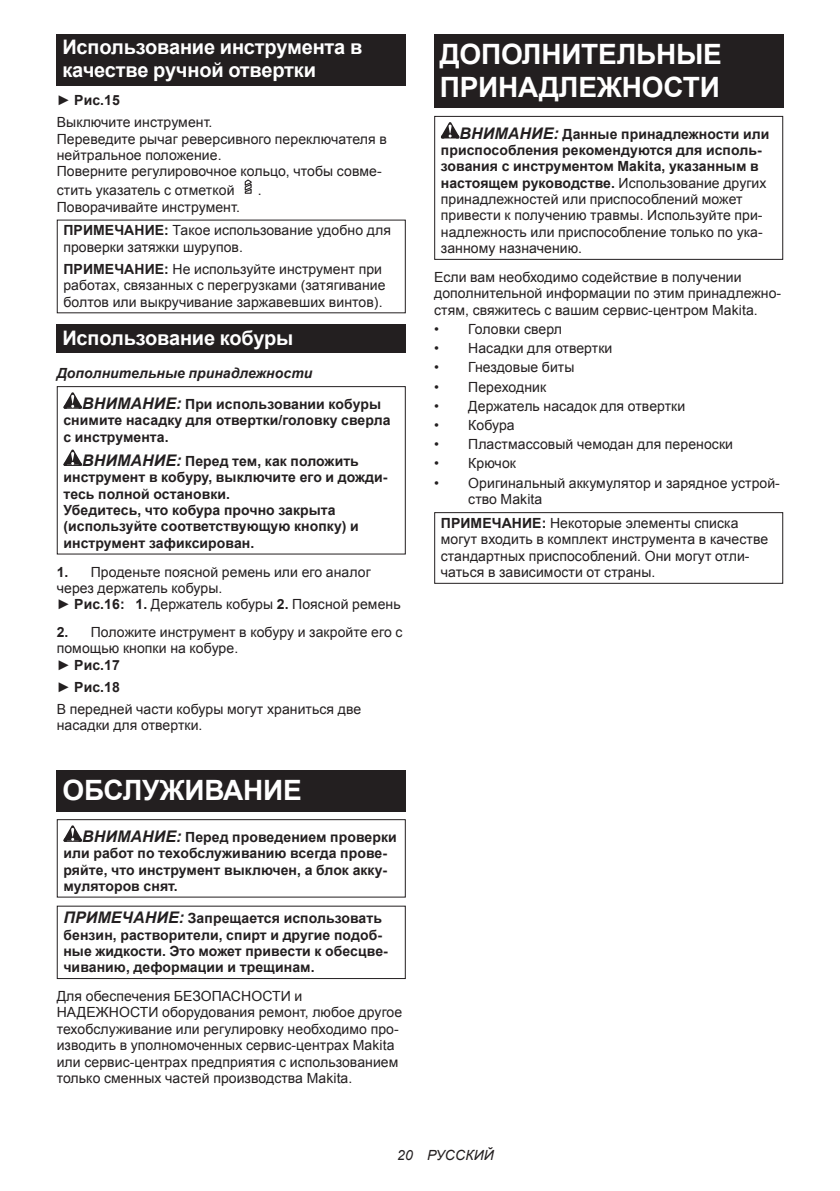
<style>
.page{position:relative;width:840px;height:1191px;background:#fff}
.page>*{position:absolute;margin:0;border:0;box-sizing:border-box;transform-origin:0 0}
.t1{font:700 28px/32.8px "Arial";letter-spacing:-.01em;color:#fff}
.t2{font:700 20px/23.4px "Arial";letter-spacing:-.01em;color:#fff}
.t3{font:14px/16.4px "Arial";letter-spacing:.005em;color:#231f20}
.t4{font:700 14px/16.4px "Arial";letter-spacing:.005em;color:#231f20}
.t5{font:italic 700 14px/30.6px "Arial";letter-spacing:.005em;color:#231f20}
.t6{font:italic 14px "Arial";letter-spacing:.005em;color:#231f20}
.s1{font-weight:700}
.s2{font-size:16px}
.s3{font-style:normal}
.s4{font-style:italic;font-size:16px}
.s5{font-weight:700;font-style:italic;font-size:16px}
</style>
<div class="page">
<div style="left:57px;top:34px;width:348px;height:52px;background:#231f20"></div>
<svg style="left:244px;top:179px;width:8px;height:15px"></svg>
<div style="left:57px;top:325px;width:348px;height:28px;background:#231f20"></div>
<svg style="left:63px;top:392px;width:19px;height:17px"></svg>
<svg style="left:63px;top:449px;width:19px;height:17px"></svg>
<div style="left:57px;top:386px;width:348px;height:168px;border:1px solid #231f20"></div>
<div style="left:57px;top:770px;width:348px;height:41px;background:#231f20"></div>
<svg style="left:63px;top:825px;width:19px;height:16px"></svg>
<div style="left:57px;top:819px;width:348px;height:78px;border:1px solid #231f20"></div>
<div style="left:57px;top:905px;width:348px;height:74px;border:1px solid #231f20"></div>
<div style="left:434px;top:34px;width:348px;height:74px;background:#231f20"></div>
<svg style="left:440px;top:122px;width:19px;height:16px"></svg>
<div style="left:434px;top:116px;width:348px;height:144px;border:1px solid #231f20"></div>
<div style="left:434px;top:512px;width:348px;height:72px;border:1px solid #231f20"></div>
<h2 class="t2" style="left:62px;top:36px;width:301px">Использование инструмента в качестве ручной отвертки</h2>
<p class="t3" style="left:57px;top:89px;width:157px;line-height:22px">► <span class="s1">Рис.15<br></span>Выключите инструмент.</p>
<p class="t3" style="left:57px;top:131px;width:331px">Переведите рычаг реверсивного переключателя в нейтральное положение.<br>Поверните регулировочное кольцо, чтобы совме-</p>
<p class="t3" style="left:57px;top:182px;width:179px">стить указатель с отметкой</p>
<p class="t3" style="left:257px;top:182px;width:5px">.</p>
<p class="t3" style="left:63px;top:195px;width:329px;line-height:23.8px;text-indent:-7px">Поворачивайте инструмент.<br><span class="s1">ПРИМЕЧАНИЕ:</span> Такое использование удобно для</p>
<p class="t3" style="left:63px;top:236px;width:320px;line-height:22px">проверки затяжки шурупов.<br><span class="s1">ПРИМЕЧАНИЕ:</span> Не используйте инструмент при</p>
<p class="t3" style="left:63px;top:277px;width:323px">работах, связанных с перегрузками (затягивание болтов или выкручивание заржавевших винтов).</p>
<h2 class="t2" style="left:62px;top:326px;width:232px">Использование кобуры</h2>
<p class="t5" style="left:82px;top:358px;width:300px;text-indent:-25px">Дополнительные принадлежности<br><span class="s2">ВНИМАНИЕ:</span> <span class="s3">При использовании кобуры</span></p>
<p class="t4" style="left:63px;top:412px;width:328px">снимите насадку для отвертки/головку сверла с инструмента.</p>
<p class="t4" style="left:63px;top:453px;width:325px;text-indent:19px"><span class="s4">ВНИМАНИЕ:</span> Перед тем, как положить инструмент в кобуру, выключите его и дожди&shy;тесь полной остановки.<br>Убедитесь, что кобура прочно закрыта (используйте соответствующую кнопку) и инструмент зафиксирован.</p>
<p class="t3" style="left:57px;top:563px;width:345px"><span class="s1">1.</span> Проденьте поясной ремень или его аналог через держатель кобуры.<br>► <span class="s1">Рис.16: 1.</span> Держатель кобуры <span class="s1">2.</span> Поясной ремень</p>
<p class="t3" style="left:57px;top:624px;width:347px"><span class="s1">2.</span> Положите инструмент в кобуру и закройте его с помощью кнопки на кобуре.<br>► <span class="s1">Рис.17</span></p>
<p class="t3" style="left:57px;top:676px;width:306px;line-height:22px">► <span class="s1">Рис.18<br></span>В передней части кобуры могут храниться две</p>
<p class="t3" style="left:57px;top:717px;width:147px">насадки для отвертки.</p>
<h1 class="t1" style="left:62px;top:774px;width:241px">ОБСЛУЖИВАНИЕ</h1>
<p class="t4" style="left:63px;top:829px;width:335px;text-indent:19px"><span class="s4">ВНИМАНИЕ:</span> Перед проведением проверки или работ по техобслуживанию всегда прове&shy;ряйте, что инструмент выключен, а блок акку&shy;муляторов снят.</p>
<p class="t4" style="left:63px;top:910px;width:326px"><span class="s4">ПРИМЕЧАНИЕ:</span> Запрещается использовать бензин, растворители, спирт и другие подоб&shy;ные жидкости. Это может привести к обесцве&shy;чиванию, деформации и трещинам.</p>
<p class="t3" style="left:57px;top:988px;width:347px">Для обеспечения БЕЗОПАСНОСТИ и НАДЕЖНОСТИ оборудования ремонт, любое другое техобслуживание или регулировку необходимо про&shy;изводить в уполномоченных сервис-центрах Makita или сервис-центрах предприятия с использованием только сменных частей производства Makita.</p>
<h1 class="t1" style="left:439px;top:38px;width:283px">ДОПОЛНИТЕЛЬНЫЕ<br>ПРИНАДЛЕЖНОСТИ</h1>
<p class="t3" style="left:440px;top:125px;width:330px;text-indent:19px"><span class="s5">ВНИМАНИЕ:</span> <span class="s1">Данные принадлежности или приспособления рекомендуются для исполь&shy;зования с инструментом Makita, указанным в настоящем руководстве.</span> Использование других принадлежностей или приспособлений может привести к получению травмы. Используйте при&shy;надлежность или приспособление только по ука&shy;занному назначению.</p>
<p class="t3" style="left:434px;top:269px;width:348px">Если вам необходимо содействие в получении дополнительной информации по этим принадлежно&shy;стям, свяжитесь с вашим сервис-центром Makita.</p>
<p class="t3" style="left:434px;top:321px;width:129px">• Головки сверл</p>
<p class="t3" style="left:434px;top:340px;width:180px">• Насадки для отвертки</p>
<p class="t3" style="left:434px;top:359px;width:142px">• Гнездовые биты</p>
<p class="t3" style="left:434px;top:378px;width:114px">• Переходник</p>
<p class="t3" style="left:434px;top:398px;width:252px">• Держатель насадок для отвертки</p>
<p class="t3" style="left:434px;top:417px;width:82px">• Кобура</p>
<p class="t3" style="left:434px;top:436px;width:300px">• Пластмассовый чемодан для переноски</p>
<p class="t3" style="left:434px;top:455px;width:83px">• Крючок</p>
<p class="t3" style="left:468px;top:474px;width:313px;text-indent:-34px">• Оригинальный аккумулятор и зарядное устрой&shy;ство Makita</p>
<p class="t3" style="left:440px;top:515px;width:328px"><span class="s1">ПРИМЕЧАНИЕ:</span> Некоторые элементы списка могут входить в комплект инструмента в качестве стандартных приспособлений. Они могут отли&shy;чаться в зависимости от страны.</p>
<p class="t6" style="left:397px;top:1146px;width:98px">20 РУССКИЙ</p>
</div>
